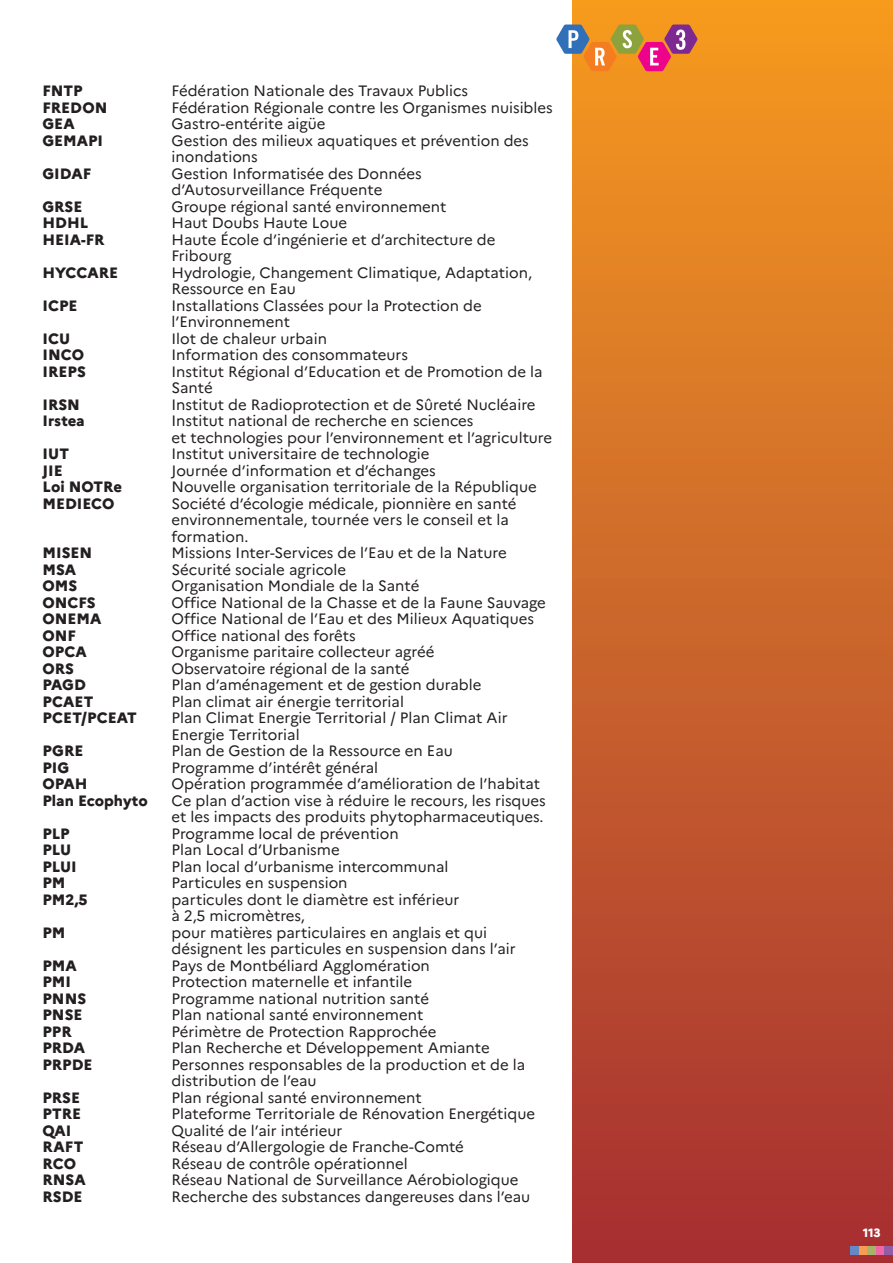
<style>
.page{position:relative;width:893px;height:1263px;background:#fff}
.page>*{position:absolute;margin:0;border:0;box-sizing:border-box;transform-origin:0 0}
.t1{font:15px/16.5px "Marianne";color:#231f20}
.t2{font:800 15px "Marianne";color:#231f20}
.t3{font:800 15px "Marianne";letter-spacing:.02em;color:#231f20}
.t4{font:800 12px "Marianne";color:#fff}
</style>
<div class="page">
<div style="left:573px;top:0;width:320px;height:1263px;background:linear-gradient(to bottom,#f49b21,#a42f34)"></div>
<div style="left:850px;top:1246px;width:9px;height:8px;background:#6489c6"></div>
<div style="left:859px;top:1246px;width:8px;height:8px;background:#f89c53"></div>
<div style="left:867px;top:1246px;width:9px;height:8px;background:#a7b366"></div>
<div style="left:876px;top:1246px;width:8px;height:8px;background:#f166a7"></div>
<div style="left:884px;top:1246px;width:9px;height:8px;background:#955ca6"></div>
<svg style="left:556px;top:25px;width:141px;height:46px;background:#cb8665"></svg>
<p class="t2" style="left:43px;top:82px;width:42px">FNTP</p>
<p class="t1" style="left:172px;top:83px;width:298px">Fédération Nationale des Travaux Publics</p>
<p class="t2" style="left:43px;top:98px;width:66px">FREDON</p>
<p class="t1" style="left:172px;top:99px;width:383px">Fédération Régionale contre les Organismes nuisibles</p>
<p class="t2" style="left:43px;top:115px;width:34px">GEA</p>
<p class="t1" style="left:172px;top:116px;width:156px">Gastro-entérite aigüe</p>
<p class="t2" style="left:43px;top:131px;width:62px">GEMAPI</p>
<p class="t1" style="left:172px;top:132px;width:359px">Gestion des milieux aquatiques et prévention des inondations</p>
<p class="t2" style="left:43px;top:164px;width:50px">GIDAF</p>
<p class="t1" style="left:172px;top:165px;width:252px">Gestion Informatisée des Données d’Autosurveillance Fréquente</p>
<p class="t2" style="left:43px;top:197px;width:41px">GRSE</p>
<p class="t1" style="left:172px;top:198px;width:276px">Groupe régional santé environnement</p>
<p class="t2" style="left:43px;top:214px;width:47px">HDHL</p>
<p class="t1" style="left:172px;top:215px;width:177px">Haut Doubs Haute Loue</p>
<p class="t2" style="left:43px;top:230px;width:63px">HEIA-FR</p>
<p class="t1" style="left:172px;top:231px;width:325px">Haute École d’ingénierie et d’architecture de<br>Fribourg</p>
<p class="t2" style="left:43px;top:263px;width:77px">HYCCARE</p>
<p class="t1" style="left:172px;top:264px;width:362px">Hydrologie, Changement Climatique, Adaptation,<br>Ressource en Eau</p>
<p class="t2" style="left:43px;top:296px;width:36px">ICPE</p>
<p class="t1" style="left:172px;top:297px;width:312px">Installations Classées pour la Protection de l’Environnement</p>
<p class="t2" style="left:43px;top:329px;width:29px">ICU</p>
<p class="t1" style="left:172px;top:330px;width:157px">Ilot de chaleur urbain</p>
<p class="t2" style="left:43px;top:346px;width:43px">INCO</p>
<p class="t1" style="left:172px;top:347px;width:238px">Information des consommateurs</p>
<p class="t2" style="left:43px;top:362px;width:45px">IREPS</p>
<p class="t1" style="left:172px;top:363px;width:373px">Institut Régional d’Education et de Promotion de la<br>Santé</p>
<p class="t2" style="left:43px;top:395px;width:39px">IRSN</p>
<p class="t1" style="left:172px;top:396px;width:366px">Institut de Radioprotection et de Sûreté Nucléaire</p>
<p class="t2" style="left:43px;top:412px;width:44px">Irstea</p>
<p class="t1" style="left:172px;top:413px;width:382px">Institut national de recherche en sciences<br>et technologies pour l’environnement et l’agriculture</p>
<p class="t2" style="left:43px;top:445px;width:28px">IUT</p>
<p class="t1" style="left:172px;top:446px;width:259px">Institut universitaire de technologie</p>
<p class="t2" style="left:43px;top:461px;width:22px">JIE</p>
<p class="t1" style="left:172px;top:462px;width:266px">Journée d’information et d’échanges</p>
<p class="t2" style="left:43px;top:478px;width:81px">Loi NOTRe</p>
<p class="t1" style="left:172px;top:479px;width:367px">Nouvelle organisation territoriale de la République</p>
<p class="t2" style="left:43px;top:494px;width:74px">MEDIECO</p>
<p class="t1" style="left:172px;top:495px;width:346px">Société d’écologie médicale, pionnière en santé environnementale, tournée vers le conseil et la formation.</p>
<p class="t2" style="left:43px;top:544px;width:51px">MISEN</p>
<p class="t1" style="left:172px;top:545px;width:337px">Missions Inter-Services de l’Eau et de la Nature</p>
<p class="t2" style="left:43px;top:560px;width:35px">MSA</p>
<p class="t1" style="left:172px;top:561px;width:176px">Sécurité sociale agricole</p>
<p class="t2" style="left:43px;top:577px;width:36px">OMS</p>
<p class="t1" style="left:172px;top:578px;width:249px">Organisation Mondiale de la Santé</p>
<p class="t2" style="left:43px;top:593px;width:55px">ONCFS</p>
<p class="t1" style="left:172px;top:594px;width:376px">Office National de la Chasse et de la Faune Sauvage</p>
<p class="t2" style="left:43px;top:610px;width:60px">ONEMA</p>
<p class="t1" style="left:172px;top:611px;width:364px">Office National de l’Eau et des Milieux Aquatiques</p>
<p class="t2" style="left:43px;top:626px;width:35px">ONF</p>
<p class="t1" style="left:172px;top:627px;width:186px">Office national des forêts</p>
<p class="t2" style="left:43px;top:643px;width:46px">OPCA</p>
<p class="t1" style="left:172px;top:644px;width:264px">Organisme paritaire collecteur agréé</p>
<p class="t2" style="left:43px;top:659px;width:33px">ORS</p>
<p class="t1" style="left:172px;top:660px;width:240px">Observatoire régional de la santé</p>
<p class="t2" style="left:43px;top:676px;width:45px">PAGD</p>
<p class="t1" style="left:172px;top:677px;width:312px">Plan d’aménagement et de gestion durable</p>
<p class="t2" style="left:43px;top:692px;width:52px">PCAET</p>
<p class="t1" style="left:172px;top:693px;width:234px">Plan climat air énergie territorial</p>
<p class="t3" style="left:43px;top:709px;width:96px">PCET/PCEAT</p>
<p class="t1" style="left:172px;top:710px;width:338px">Plan Climat Energie Territorial / Plan Climat Air<br>Energie Territorial</p>
<p class="t2" style="left:43px;top:742px;width:42px">PGRE</p>
<p class="t1" style="left:172px;top:743px;width:283px">Plan de Gestion de la Ressource en Eau</p>
<p class="t2" style="left:43px;top:758px;width:28px">PIG</p>
<p class="t1" style="left:172px;top:759px;width:208px">Programme d’intérêt général</p>
<p class="t2" style="left:43px;top:775px;width:47px">OPAH</p>
<p class="t1" style="left:172px;top:776px;width:370px">Opération programmée d’amélioration de l’habitat</p>
<p class="t2" style="left:43px;top:791px;width:107px">Plan Ecophyto</p>
<p class="t1" style="left:172px;top:792px;width:376px">Ce plan d’action vise à réduire le recours, les risques et les impacts des produits phytopharmaceutiques.</p>
<p class="t2" style="left:43px;top:824px;width:29px">PLP</p>
<p class="t1" style="left:172px;top:825px;width:229px">Programme local de prévention</p>
<p class="t2" style="left:43px;top:841px;width:30px">PLU</p>
<p class="t1" style="left:172px;top:842px;width:170px">Plan Local d’Urbanisme</p>
<p class="t2" style="left:43px;top:857px;width:36px">PLUI</p>
<p class="t1" style="left:172px;top:858px;width:279px">Plan local d’urbanisme intercommunal</p>
<p class="t2" style="left:43px;top:874px;width:25px">PM</p>
<p class="t1" style="left:172px;top:875px;width:178px">Particules en suspension</p>
<p class="t2" style="left:43px;top:890px;width:47px">PM2,5</p>
<p class="t1" style="left:172px;top:891px;width:289px">particules dont le diamètre est inférieur à 2,5 micromètres,</p>
<p class="t2" style="left:43px;top:923px;width:25px">PM</p>
<p class="t1" style="left:172px;top:924px;width:346px">pour matières particulaires en anglais et qui désignent les particules en suspension dans l’air</p>
<p class="t2" style="left:43px;top:956px;width:36px">PMA</p>
<p class="t1" style="left:172px;top:957px;width:260px">Pays de Montbéliard Agglomération</p>
<p class="t2" style="left:43px;top:973px;width:30px">PMI</p>
<p class="t1" style="left:172px;top:974px;width:242px">Protection maternelle et infantile</p>
<p class="t2" style="left:43px;top:989px;width:45px">PNNS</p>
<p class="t1" style="left:172px;top:990px;width:259px">Programme national nutrition santé</p>
<p class="t2" style="left:43px;top:1006px;width:41px">PNSE</p>
<p class="t1" style="left:172px;top:1007px;width:253px">Plan national santé environnement</p>
<p class="t2" style="left:43px;top:1022px;width:31px">PPR</p>
<p class="t1" style="left:172px;top:1023px;width:267px">Périmètre de Protection Rapprochée</p>
<p class="t2" style="left:43px;top:1039px;width:44px">PRDA</p>
<p class="t1" style="left:172px;top:1040px;width:320px">Plan Recherche et Développement Amiante</p>
<p class="t2" style="left:43px;top:1055px;width:52px">PRPDE</p>
<p class="t1" style="left:172px;top:1056px;width:355px">Personnes responsables de la production et de la distribution de l’eau</p>
<p class="t2" style="left:43px;top:1088px;width:39px">PRSE</p>
<p class="t1" style="left:172px;top:1089px;width:252px">Plan régional santé environnement</p>
<p class="t2" style="left:43px;top:1105px;width:40px">PTRE</p>
<p class="t1" style="left:172px;top:1106px;width:365px">Plateforme Territoriale de Rénovation Energétique</p>
<p class="t2" style="left:43px;top:1121px;width:30px">QAI</p>
<p class="t1" style="left:172px;top:1122px;width:172px">Qualité de l’air intérieur</p>
<p class="t2" style="left:43px;top:1138px;width:42px">RAFT</p>
<p class="t1" style="left:172px;top:1139px;width:294px">Réseau d’Allergologie de Franche-Comté</p>
<p class="t2" style="left:43px;top:1154px;width:35px">RCO</p>
<p class="t1" style="left:172px;top:1155px;width:238px">Réseau de contrôle opérationnel</p>
<p class="t2" style="left:43px;top:1171px;width:45px">RNSA</p>
<p class="t1" style="left:172px;top:1172px;width:349px">Réseau National de Surveillance Aérobiologique</p>
<p class="t2" style="left:43px;top:1187px;width:41px">RSDE</p>
<p class="t1" style="left:172px;top:1188px;width:360px">Recherche des substances dangereuses dans l’eau</p>
<p class="t4" style="left:863px;top:1226px;width:19px">113</p>
</div>
